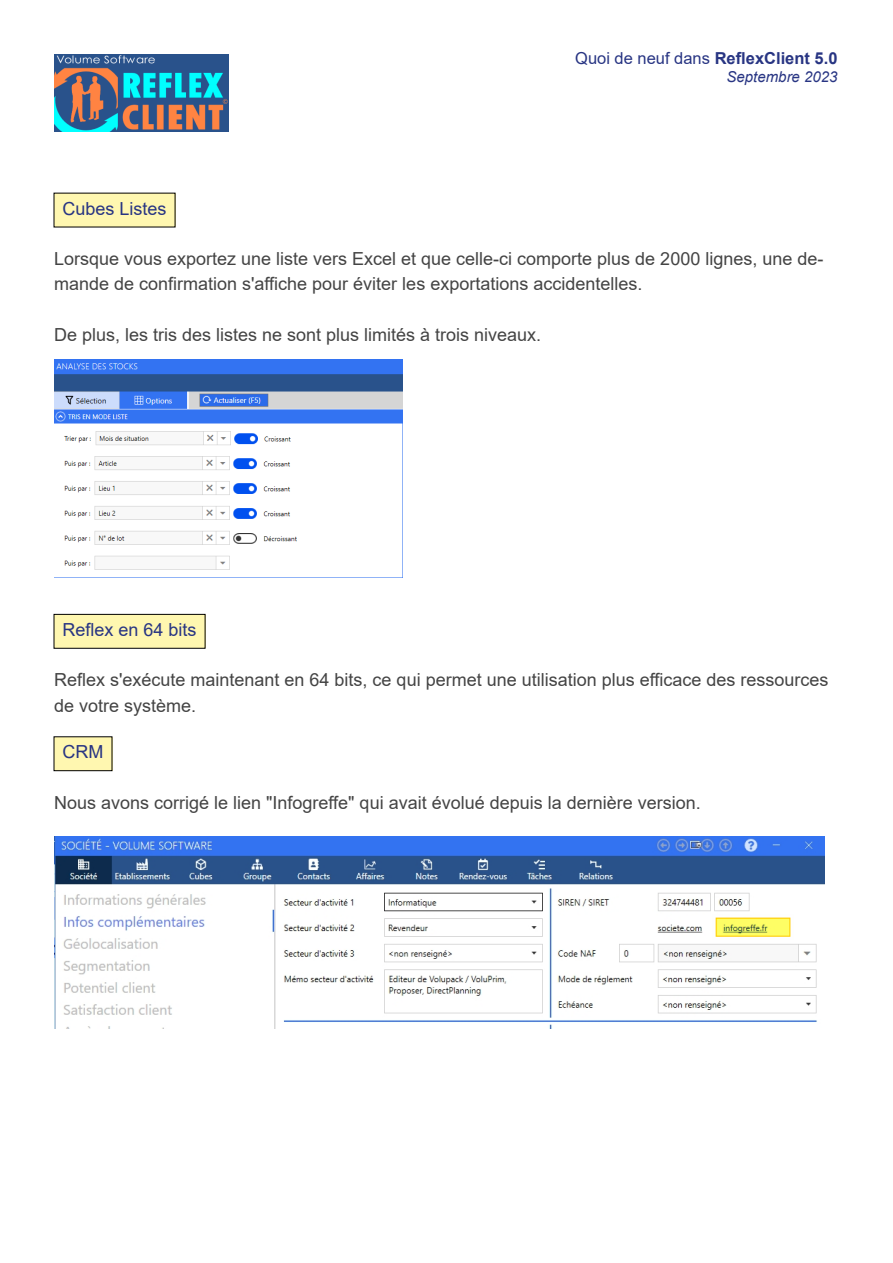
<style>
.page{position:relative;width:893px;height:1263px;background:#fff}
.page>*{position:absolute;margin:0;border:0;box-sizing:border-box;transform-origin:0 0}
.t1{font:18px/25.2px "Arial";color:#444}
.t2{font:18px "Arial";color:#283583}
.t3{font:700 16.5px "Arial";color:#283583}
.t4{font:italic 15px "Arial";color:#283583}
.s1{font-weight:400}
</style>
<div class="page">
<div style="left:54px;top:193px;width:121px;height:34px;background:#fff7b0"></div>
<div style="left:54px;top:614px;width:151px;height:34px;background:#fff7b0"></div>
<div style="left:54px;top:614px;width:151px;height:34px;border:1px solid #000"></div>
<div style="left:54px;top:737px;width:58px;height:34px;background:#fff7b0"></div>
<div style="left:54px;top:737px;width:58px;height:34px;border:1px solid #000"></div>
<img style="left:54px;top:837px;width:771px;height:191px">
<img style="left:54px;top:359px;width:349px;height:218px">
<img style="left:54px;top:54px;width:174px;height:77px">
<p class="t3" style="left:575px;top:46px;width:264px"><span class="s1">Quoi de neuf dans</span> ReflexClient 5.0</p>
<p class="t4" style="left:727px;top:67px;width:112px">Septembre 2023</p>
<p class="t2" style="left:63px;top:196px;width:106px">Cubes Listes</p>
<p class="t1" style="left:54px;top:246px;width:771px">Lorsque vous exportez une liste vers Excel et que celle-ci comporte plus de 2000 lignes, une de&shy;mande de confirmation s'affiche pour éviter les exportations accidentelles.</p>
<p class="t1" style="left:54px;top:322px;width:489px">De plus, les tris des listes ne sont plus limités à trois niveaux.</p>
<p class="t2" style="left:63px;top:617px;width:136px">Reflex en 64 bits</p>
<p class="t1" style="left:54px;top:667px;width:776px">Reflex s'exécute maintenant en 64 bits, ce qui permet une utilisation plus efficace des ressources de votre système.</p>
<p class="t2" style="left:63px;top:740px;width:42px">CRM</p>
<p class="t1" style="left:54px;top:790px;width:648px">Nous avons corrigé le lien "Infogreffe" qui avait évolué depuis la dernière version.</p>
</div>
